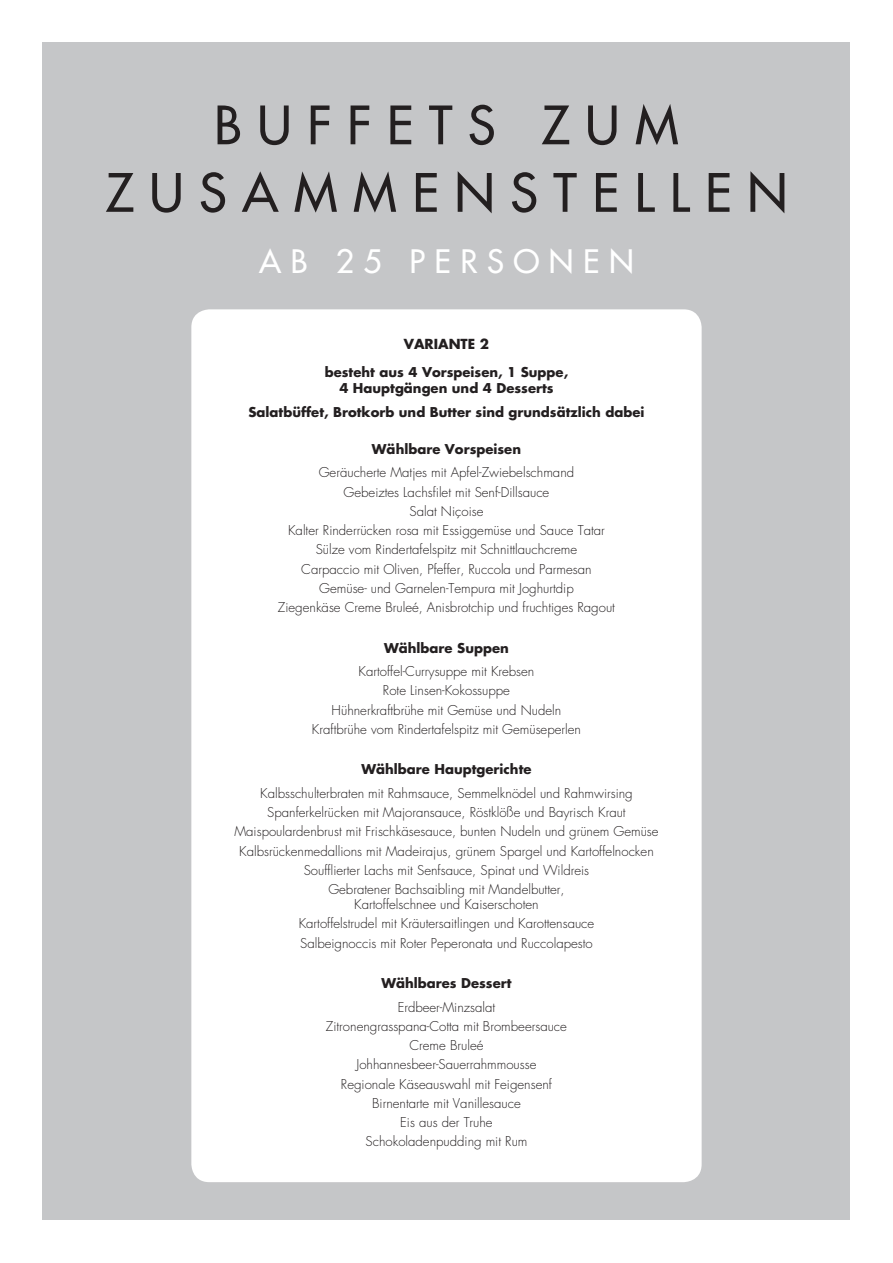
<style>
.page{position:relative;width:893px;height:1263px;background:#fff}
.page>*{position:absolute;margin:0;border:0;box-sizing:border-box;transform-origin:0 0}
.t1{font:51.45px "Futura EL";letter-spacing:.3em;color:#231f20}
.t2{font:31.5px "Futura EL";letter-spacing:.3em;color:#fff}
.t3{font:700 13.5px "Futura EL";color:#231f20}
.t4{font:300 13.2px/15px "Futura EL";color:#231f20;text-align:center}
.t5{font:700 13.2px/15.6px "Futura EL";color:#231f20;text-align:center}
</style>
<div class="page">
<div style="left:43px;top:43px;width:807px;height:1177px;background:#c5c6c8"></div>
<div style="left:191px;top:309px;width:511px;height:873px;background:#fff;border-radius:18px"></div>
<p class="t1" style="left:214px;top:93px;width:466px">BUFFETS ZUM</p>
<p class="t1" style="left:105px;top:161px;width:684px">ZUSAMMENSTELLEN</p>
<p class="t2" style="left:259px;top:241px;width:376px">AB 25 PERSONEN</p>
<p class="t3" style="left:404px;top:335px;width:87px">VARIANTE 2</p>
<p class="t5" style="left:325px;top:364px;width:245px">besteht aus 4 Vorspeisen, 1 Suppe,<br>4 Hauptgängen und 4 Desserts</p>
<p class="t5" style="left:248px;top:404px;width:397px">Salatbüffet, Brotkorb und Butter sind grundsätzlich dabei</p>
<p class="t5" style="left:372px;top:441px;width:151px">Wählbare Vorspeisen</p>
<p class="t4" style="left:319px;top:465px;width:257px">Geräucherte Matjes mit Apfel-Zwiebelschmand</p>
<p class="t4" style="left:344px;top:485px;width:207px">Gebeiztes Lachsfilet mit Senf-Dillsauce</p>
<p class="t4" style="left:409px;top:504px;width:75px">Salat Niçoise</p>
<p class="t4" style="left:288px;top:523px;width:318px">Kalter Rinderrücken rosa mit Essiggemüse und Sauce Tatar</p>
<p class="t4" style="left:316px;top:542px;width:263px">Sülze vom Rindertafelspitz mit Schnittlauchcreme</p>
<p class="t4" style="left:301px;top:562px;width:292px">Carpaccio mit Oliven, Pfeffer, Ruccola und Parmesan</p>
<p class="t4" style="left:319px;top:581px;width:256px">Gemüse- und Garnelen-Tempura mit Joghurtdip</p>
<p class="t4" style="left:278px;top:600px;width:338px">Ziegenkäse Creme Bruleé, Anisbrotchip und fruchtiges Ragout</p>
<p class="t5" style="left:384px;top:640px;width:126px">Wählbare Suppen</p>
<p class="t4" style="left:359px;top:664px;width:177px">Kartoffel-Currysuppe mit Krebsen</p>
<p class="t4" style="left:383px;top:683px;width:129px">Rote Linsen-Kokossuppe</p>
<p class="t4" style="left:332px;top:703px;width:231px">Hühnerkraftbrühe mit Gemüse und Nudeln</p>
<p class="t4" style="left:312px;top:722px;width:270px">Kraftbrühe vom Rindertafelspitz mit Gemüseperlen</p>
<p class="t5" style="left:361px;top:761px;width:171px">Wählbare Hauptgerichte</p>
<p class="t4" style="left:260px;top:786px;width:374px">Kalbsschulterbraten mit Rahmsauce, Semmelknödel und Rahmwirsing</p>
<p class="t4" style="left:267px;top:805px;width:360px">Spanferkelrücken mit Majoransauce, Röstklöße und Bayrisch Kraut</p>
<p class="t4" style="left:234px;top:824px;width:426px">Maispoulardenbrust mit Frischkäsesauce, bunten Nudeln und grünem Gemüse</p>
<p class="t4" style="left:239px;top:844px;width:416px">Kalbsrückenmedallions mit Madeirajus, grünem Spargel und Kartoffelnocken</p>
<p class="t4" style="left:304px;top:863px;width:287px">Soufflierter Lachs mit Senfsauce, Spinat und Wildreis</p>
<p class="t4" style="left:328px;top:882px;width:238px">Gebratener Bachsaibling mit Mandelbutter,<br>Kartoffelschnee und Kaiserschoten</p>
<p class="t4" style="left:299px;top:916px;width:297px">Kartoffelstrudel mit Kräutersaitlingen und Karottensauce</p>
<p class="t4" style="left:300px;top:936px;width:294px">Salbeignoccis mit Roter Peperonata und Ruccolapesto</p>
<p class="t5" style="left:381px;top:975px;width:132px">Wählbares Dessert</p>
<p class="t4" style="left:398px;top:1000px;width:99px">Erdbeer-Minzsalat</p>
<p class="t4" style="left:326px;top:1019px;width:243px">Zitronengrasspana-Cotta mit Brombeersauce</p>
<p class="t4" style="left:409px;top:1038px;width:75px">Creme Bruleé</p>
<p class="t4" style="left:356px;top:1057px;width:182px">Johhannesbeer-Sauerrahmmousse</p>
<p class="t4" style="left:341px;top:1077px;width:213px">Regionale Käseauswahl mit Feigensenf</p>
<p class="t4" style="left:372px;top:1096px;width:150px">Birnentarte mit Vanillesauce</p>
<p class="t4" style="left:400px;top:1115px;width:94px">Eis aus der Truhe</p>
<p class="t4" style="left:365px;top:1134px;width:163px">Schokoladenpudding mit Rum</p>
</div>
